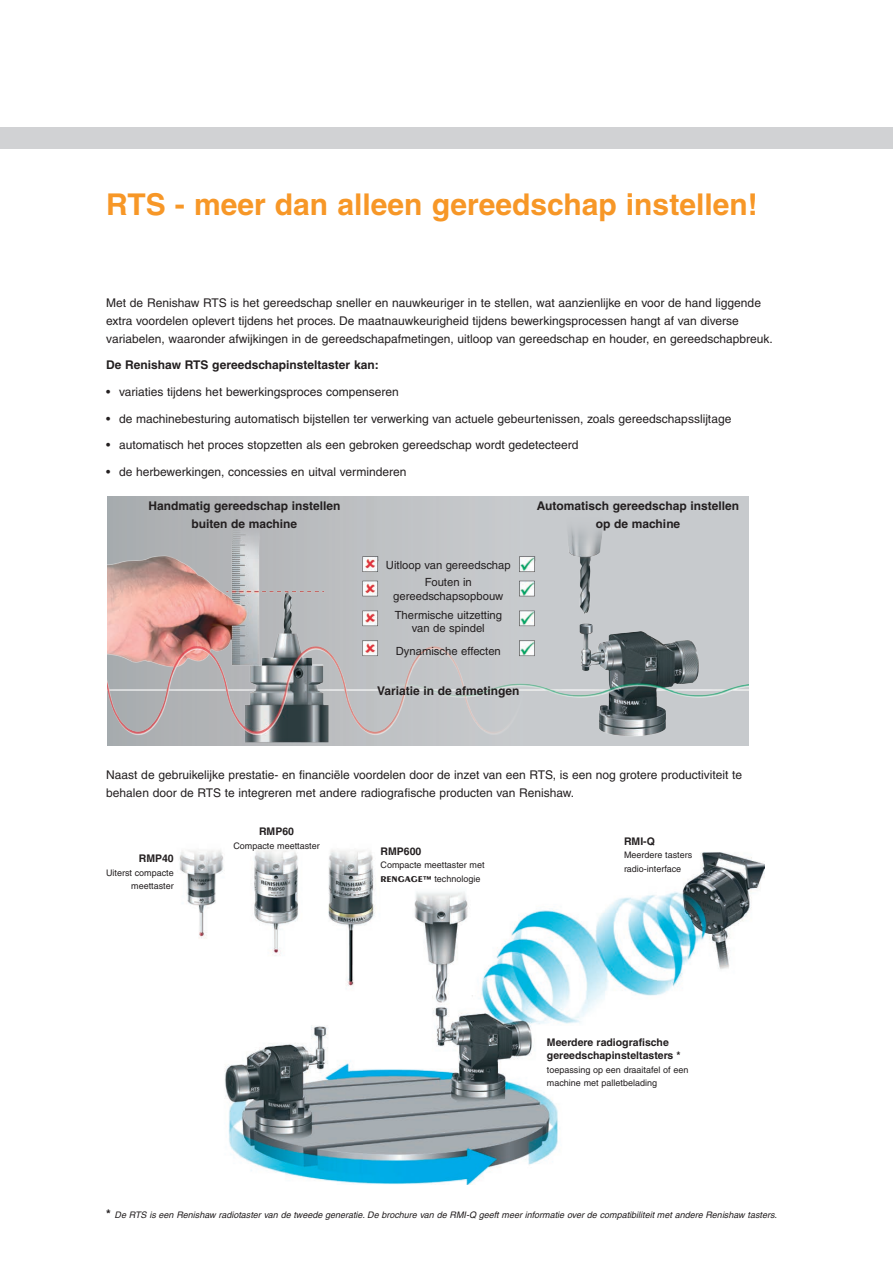
<style>
.page{position:relative;width:893px;height:1263px;background:#fff}
.page>*{position:absolute;margin:0;border:0;box-sizing:border-box;transform-origin:0 0}
.t1{font:700 30px "Helvetica";color:#f79727}
.Text{font:12px/18px "Helvetica";color:#231f20}
.Text-2{font:700 12px/18px "Helvetica";color:#231f20;text-align:center}
.Text-3{font:11.25px/13.5px "Helvetica";color:#231f20;text-align:center}
.Text-4{font:700 10.5px/13.5px "Helvetica";color:#231f20}
.Text-5{font:9px/13.5px "Helvetica";color:#231f20}
.Text-6{font:italic 9px "Helvetica";color:#231f20}
.s1{font-family:"Peignot LT";font-weight:700}
.s2{font-weight:700;font-style:normal;font-size:12px}
</style>
<div class="page">
<div style="left:0;top:128px;width:893px;height:21px;background:#d1d2d4"></div>
<img style="left:179px;top:850px;width:586px;height:334px">
<img style="left:108px;top:496px;width:641px;height:247px">
<p class="t1" style="left:106px;top:186px;width:653px">RTS - meer dan alleen gereedschap instellen!</p>
<p class="Text" style="left:106px;top:294px;width:668px">Met de Renishaw RTS is het gereedschap sneller en nauwkeuriger in te stellen, wat aanzienlijke en voor de hand liggende extra voordelen oplevert tijdens het proces. De maatnauwkeurigheid tijdens bewerkingsprocessen hangt af van diverse variabelen, waaronder afwijkingen in de gereedschapafmetingen, uitloop van gereedschap en houder, en gereedschapbreuk.</p>
<p class="Text-2" style="left:106px;top:356px;width:274px">De Renishaw RTS gereedschapinsteltaster kan:</p>
<p class="Text" style="left:106px;top:383px;width:294px">• variaties tijdens het bewerkingsproces compenseren</p>
<p class="Text" style="left:106px;top:409px;width:626px">• de machinebesturing automatisch bijstellen ter verwerking van actuele gebeurtenissen, zoals gereedschapsslijtage</p>
<p class="Text" style="left:106px;top:436px;width:474px">• automatisch het proces stopzetten als een gebroken gereedschap wordt gedetecteerd</p>
<p class="Text" style="left:106px;top:462px;width:302px">• de herbewerkingen, concessies en uitval verminderen</p>
<p class="Text-2" style="left:148px;top:497px;width:194px">Handmatig gereedschap instellen buiten de machine</p>
<p class="Text-2" style="left:537px;top:497px;width:204px">Automatisch gereedschap instellen op de machine</p>
<p class="Text-3" style="left:386px;top:558px;width:126px">Uitloop van gereedschap</p>
<p class="Text-3" style="left:393px;top:576px;width:112px">Fouten in gereedschapsopbouw</p>
<p class="Text-3" style="left:395px;top:608px;width:109px">Thermische uitzetting van de spindel</p>
<p class="Text-3" style="left:396px;top:644px;width:107px">Dynamische effecten</p>
<p class="Text-2" style="left:377px;top:681px;width:144px">Variatie in de afmetingen</p>
<p class="Text" style="left:106px;top:766px;width:637px">Naast de gebruikelijke prestatie- en financiële voordelen door de inzet van een RTS, is een nog grotere productiviteit te behalen door de RTS te integreren met andere radiografische producten van Renishaw.</p>
<p class="Text-4" style="left:139px;top:851px;width:37px">RMP40</p>
<p class="Text-5" style="left:106px;top:866px;width:69px">Uiterst compacte</p>
<p class="Text-5" style="left:131px;top:879px;width:44px">meettaster</p>
<p class="Text-4" style="left:259px;top:825px;width:37px">RMP60</p>
<p class="Text-5" style="left:233px;top:839px;width:88px">Compacte meettaster</p>
<p class="Text-4" style="left:381px;top:844px;width:42px">RMP600</p>
<p class="Text-5" style="left:381px;top:858px;width:106px">Compacte meettaster met<br><span class="s1">RENGAGE™</span> technologie</p>
<p class="Text-4" style="left:624px;top:834px;width:32px">RMI-Q</p>
<p class="Text-5" style="left:624px;top:848px;width:70px">Meerdere tasters</p>
<p class="Text-5" style="left:624px;top:862px;width:59px">radio-interface</p>
<p class="Text-4" style="left:547px;top:1035px;width:135px">Meerdere radiografische gereedschapinsteltasters *</p>
<p class="Text-5" style="left:547px;top:1063px;width:143px">toepassing op een draaitafel of een machine met palletbelading</p>
<p class="Text-6" style="left:106px;top:1210px;width:672px"><span class="s2">*</span> De RTS is een Renishaw radiotaster van de tweede generatie. De brochure van de RMI-Q geeft meer informatie over de compatibiliteit met andere Renishaw tasters.</p>
</div>
